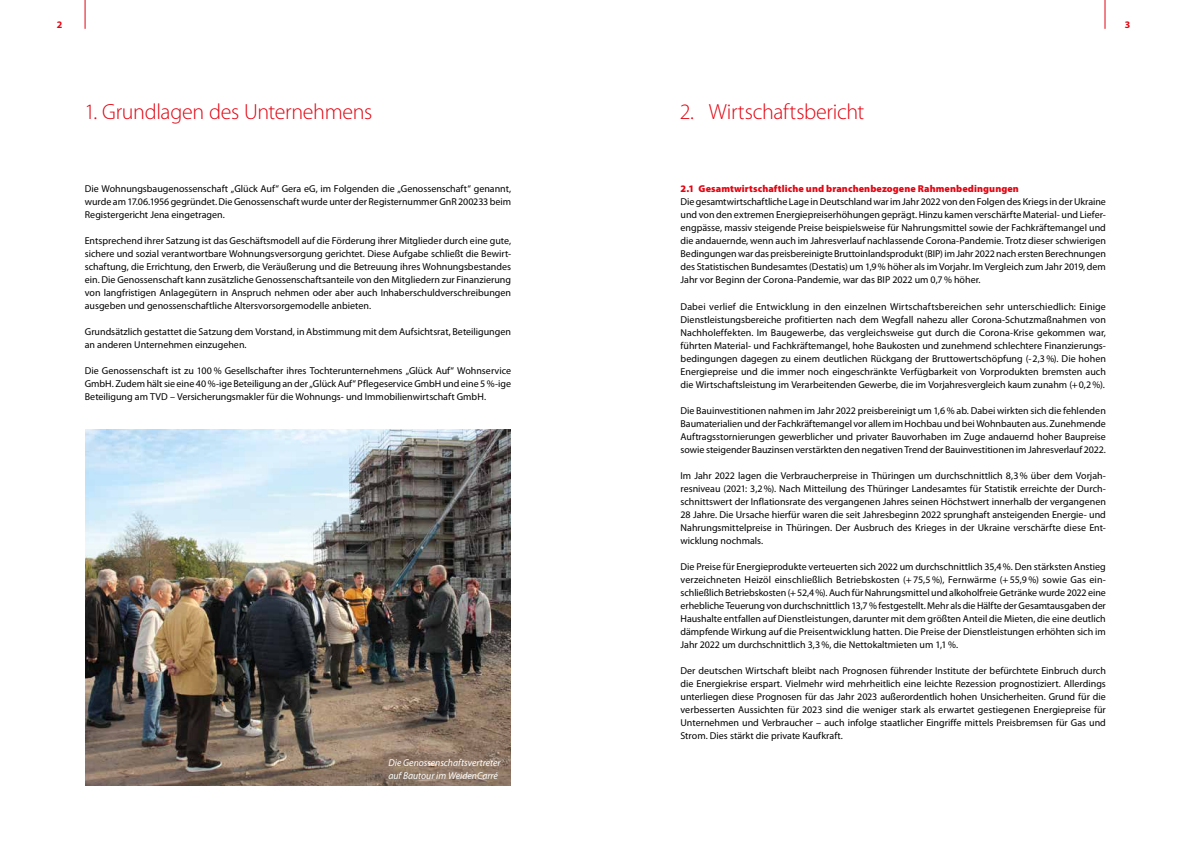
<style>
.page{position:relative;width:1191px;height:842px;background:#fff}
.page>*{position:absolute;margin:0;border:0;box-sizing:border-box;transform-origin:0 0}
.t1{font:300 22px "Myriad Pro";letter-spacing:-.015em;color:#e30613}
.t2{font:10px/13px "Myriad Pro";color:#000;text-align:justify}
.t3{font:900 10px "Myriad Pro";letter-spacing:.01em;color:#e30613}
.t4{font:italic 10px/13px "Myriad Pro";color:#fff}
.t5{font:700 10px "Myriad Pro";color:#e30613}
</style>
<div class="page">
<svg style="left:85px;top:0;width:1px;height:29px"></svg>
<svg style="left:1104px;top:0;width:1px;height:29px"></svg>
<img style="left:85px;top:430px;width:426px;height:356px">
<p class="t5" style="left:57px;top:19px;width:7px">2</p>
<p class="t5" style="left:1125px;top:19px;width:7px">3</p>
<h1 class="t1" style="left:84px;top:99px;width:289px">1. Grundlagen des Unternehmens</h1>
<h1 class="t1" style="left:680px;top:98px;width:186px">2. Wirtschaftsbericht</h1>
<p class="t2" style="left:85px;top:182px;width:428px">Die Wohnungsbaugenossenschaft „Glück Auf“ Gera eG, im Folgenden die „Genossenschaft“ genannt, wurde am 17.06.1956 gegründet. Die Genossenschaft wurde unter der Registernummer GnR 200233 beim Registergericht Jena eingetragen.</p>
<p class="t2" style="left:85px;top:234px;width:428px">Entsprechend ihrer Satzung ist das Geschäftsmodell auf die Förderung ihrer Mitglieder durch eine gute, sichere und sozial verantwortbare Wohnungsversorgung gerichtet. Diese Aufgabe schließt die Bewirt&shy;schaftung, die Errichtung, den Erwerb, die Veräußerung und die Betreuung ihres Wohnungsbestandes ein. Die Genossenschaft kann zusätzliche Genossenschaftsanteile von den Mitgliedern zur Finanzierung von langfristigen Anlagegütern in Anspruch nehmen oder aber auch Inhaberschuldverschreibungen ausgeben und genossenschaftliche Altersvorsorgemodelle anbieten.</p>
<p class="t2" style="left:85px;top:325px;width:428px">Grundsätzlich gestattet die Satzung dem Vorstand, in Abstimmung mit dem Aufsichtsrat, Beteiligungen an anderen Unternehmen einzugehen.</p>
<p class="t2" style="left:85px;top:364px;width:428px">Die Genossenschaft ist zu 100 % Gesellschafter ihres Tochterunternehmens „Glück Auf“ Wohnservice GmbH. Zudem hält sie eine 40 %-ige Beteiligung an der „Glück Auf“ Pflegeservice GmbH und eine 5 %-ige Beteiligung am TVD – Versicherungsmakler für die Wohnungs- und Immobilienwirtschaft GmbH.</p>
<p class="t4" style="left:388px;top:755px;width:114px">Die Genossenschaftsvertreter auf Bautour im WeidenCarré</p>
<p class="t3" style="left:680px;top:182px;width:340px">2.1 Gesamtwirtschaftliche und branchenbezogene Rahmenbedingungen</p>
<p class="t2" style="left:680px;top:195px;width:427px">Die gesamtwirtschaftliche Lage in Deutschland war im Jahr 2022 von den Folgen des Kriegs in der Ukraine und von den extremen Energiepreiserhöhungen geprägt. Hinzu kamen verschärfte Material- und Liefer&shy;engpässe, massiv steigende Preise beispielsweise für Nahrungsmittel sowie der Fachkräftemangel und die andauernde, wenn auch im Jahresverlauf nachlassende Corona-Pandemie. Trotz dieser schwierigen Bedingungen war das preisbereinigte Bruttoinlandsprodukt (BIP) im Jahr 2022 nach ersten Berechnungen des Statistischen Bundesamtes (Destatis) um 1,9% höher als im Vorjahr. Im Vergleich zum Jahr 2019, dem Jahr vor Beginn der Corona-Pandemie, war das BIP 2022 um 0,7% höher.</p>
<p class="t2" style="left:680px;top:299px;width:427px">Dabei verlief die Entwicklung in den einzelnen Wirtschaftsbereichen sehr unterschiedlich: Einige Dienstleistungsbereiche profitierten nach dem Wegfall nahezu aller Corona-Schutzmaßnahmen von Nachholeffekten. Im Baugewerbe, das vergleichsweise gut durch die Corona-Krise gekommen war, führten Material- und Fachkräftemangel, hohe Baukosten und zunehmend schlechtere Finanzierungs&shy;bedingungen dagegen zu einem deutlichen Rückgang der Bruttowertschöpfung (-2,3%). Die hohen Energiepreise und die immer noch eingeschränkte Verfügbarkeit von Vorprodukten bremsten auch die Wirtschaftsleistung im Verarbeitenden Gewerbe, die im Vorjahresvergleich kaum zunahm (+0,2%).</p>
<p class="t2" style="left:680px;top:403px;width:427px">Die Bauinvestitionen nahmen im Jahr 2022 preisbereinigt um 1,6 % ab. Dabei wirkten sich die fehlenden Baumaterialien und der Fachkräftemangel vor allem im Hochbau und bei Wohnbauten aus. Zunehmende Auftragsstornierungen gewerblicher und privater Bauvorhaben im Zuge andauernd hoher Baupreise sowie steigender Bauzinsen verstärkten den negativen Trend der Bauinvestitionen im Jahresverlauf 2022.</p>
<p class="t2" style="left:680px;top:468px;width:427px">Im Jahr 2022 lagen die Verbraucherpreise in Thüringen um durchschnittlich 8,3% über dem Vorjah&shy;resniveau (2021: 3,2%). Nach Mitteilung des Thüringer Landesamtes für Statistik erreichte der Durch&shy;schnittswert der Inflationsrate des vergangenen Jahres seinen Höchstwert innerhalb der vergangenen 28 Jahre. Die Ursache hierfür waren die seit Jahresbeginn 2022 sprunghaft ansteigenden Energie- und Nahrungsmittelpreise in Thüringen. Der Ausbruch des Krieges in der Ukraine verschärfte diese Ent&shy;wicklung nochmals.</p>
<p class="t2" style="left:680px;top:559px;width:427px">Die Preise für Energieprodukte verteuerten sich 2022 um durchschnittlich 35,4%. Den stärksten Anstieg verzeichneten Heizöl einschließlich Betriebskosten (+75,5%), Fernwärme (+55,9%) sowie Gas ein&shy;schließlich Betriebskosten (+52,4%). Auch für Nahrungsmittel und alkoholfreie Getränke wurde 2022 eine erhebliche Teuerung von durchschnittlich 13,7 % festgestellt. Mehr als die Hälfte der Gesamtausgaben der Haushalte entfallen auf Dienstleistungen, darunter mit dem größten Anteil die Mieten, die eine deutlich dämpfende Wirkung auf die Preisentwicklung hatten. Die Preise der Dienstleistungen erhöhten sich im Jahr 2022 um durchschnittlich 3,3%, die Nettokaltmieten um 1,1%.</p>
<p class="t2" style="left:680px;top:663px;width:427px">Der deutschen Wirtschaft bleibt nach Prognosen führender Institute der befürchtete Einbruch durch die Energiekrise erspart. Vielmehr wird mehrheitlich eine leichte Rezession prognostiziert. Allerdings unterliegen diese Prognosen für das Jahr 2023 außerordentlich hohen Unsicherheiten. Grund für die verbesserten Aussichten für 2023 sind die weniger stark als erwartet gestiegenen Energiepreise für Unternehmen und Verbraucher – auch infolge staatlicher Eingriffe mittels Preisbremsen für Gas und Strom. Dies stärkt die private Kaufkraft.</p>
</div>
